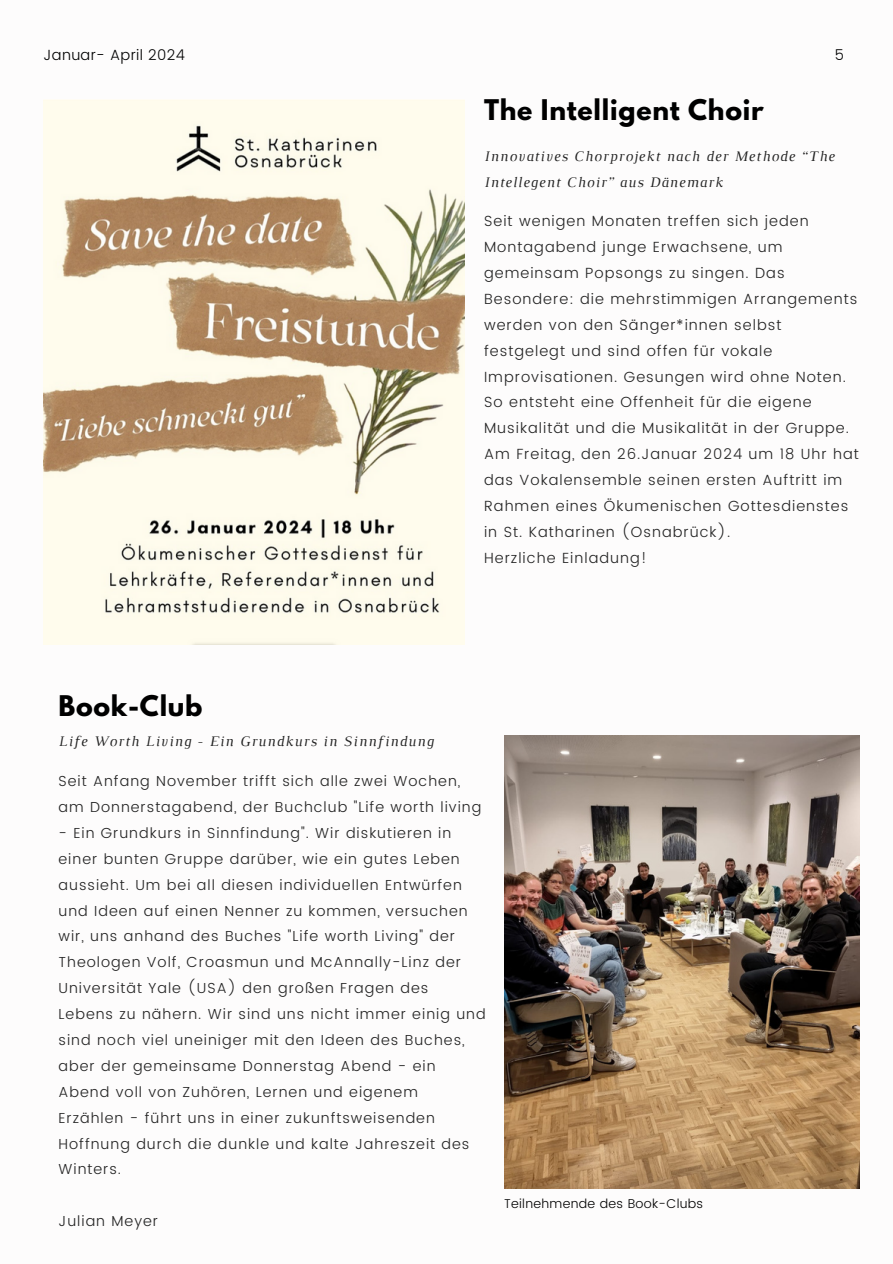
<style>
.page{position:relative;width:893px;height:1264px;background:#fff}
.page>*{position:absolute;margin:0;border:0;box-sizing:border-box;transform-origin:0 0}
.t1{font:700 25.2px "League Spartan";letter-spacing:.03em;color:#000}
.t2{font:italic 14.85px/25.8px "Luthier";letter-spacing:.07em;color:#222}
.t3{font:300 14.7px/25.8px "Poppins";letter-spacing:.07em;color:#222}
.t4{font:300 14.7px "Poppins";letter-spacing:.025em;color:#000}
.t5{font:300 14.55px/25.8px "Poppins";letter-spacing:.07em;color:#222}
.t6{font:300 12.75px "Poppins";letter-spacing:.025em;color:#000}
</style>
<div class="page">
<img style="left:44px;top:100px;width:420px;height:544px">
<img style="left:504px;top:735px;width:355px;height:453px">
<p class="t4" style="left:44px;top:47px;width:143px">Januar- April 2024</p>
<p class="t4" style="left:834px;top:47px;width:11px">5</p>
<p class="t1" style="left:484px;top:97px;width:281px">The Intelligent Choir</p>
<p class="t2" style="left:484px;top:144px;width:352px">Innovatives Chorprojekt nach der Methode “The<br>Intellegent Choir” aus Dänemark</p>
<p class="t3" style="left:484px;top:208px;width:375px">Seit wenigen Monaten treffen sich jeden Montagabend junge Erwachsene, um gemeinsam Popsongs zu singen. Das Besondere: die mehrstimmigen Arrangements werden von den Sänger*innen selbst festgelegt und sind offen für vokale Improvisationen. Gesungen wird ohne Noten.<br>So entsteht eine Offenheit für die eigene Musikalität und die Musikalität in der Gruppe.</p>
<p class="t3" style="left:484px;top:441px;width:376px">Am Freitag, den 26.Januar 2024 um 18 Uhr hat das Vokalensemble seinen ersten Auftritt im Rahmen eines Ökumenischen Gottesdienstes in St. Katharinen (Osnabrück).</p>
<p class="t3" style="left:484px;top:545px;width:164px">Herzliche Einladung!</p>
<p class="t1" style="left:58px;top:693px;width:145px">Book-Club</p>
<p class="t2" style="left:58px;top:729px;width:376px">Life Worth Living - Ein Grundkurs in Sinnfindung</p>
<p class="t5" style="left:58px;top:768px;width:424px">Seit Anfang November trifft sich alle zwei Wochen, am Donnerstagabend, der Buchclub "Life worth living</p>
<p class="t5" style="left:58px;top:820px;width:428px">- Ein Grundkurs in Sinnfindung". Wir diskutieren in einer bunten Gruppe darüber, wie ein gutes Leben aussieht. Um bei all diesen individuellen Entwürfen und Ideen auf einen Nenner zu kommen, versuchen wir, uns anhand des Buches "Life worth Living" der Theologen Volf, Croasmun und McAnnally-Linz der Universität Yale (USA) den großen Fragen des Lebens zu nähern. Wir sind uns nicht immer einig und sind noch viel uneiniger mit den Ideen des Buches, aber der gemeinsame Donnerstag Abend - ein Abend voll von Zuhören, Lernen und eigenem Erzählen - führt uns in einer zukunftsweisenden Hoffnung durch die dunkle und kalte Jahreszeit des Winters.</p>
<p class="t5" style="left:58px;top:1208px;width:101px">Julian Meyer</p>
<p class="t6" style="left:504px;top:1195px;width:201px">Teilnehmende des Book-Clubs</p>
</div>
